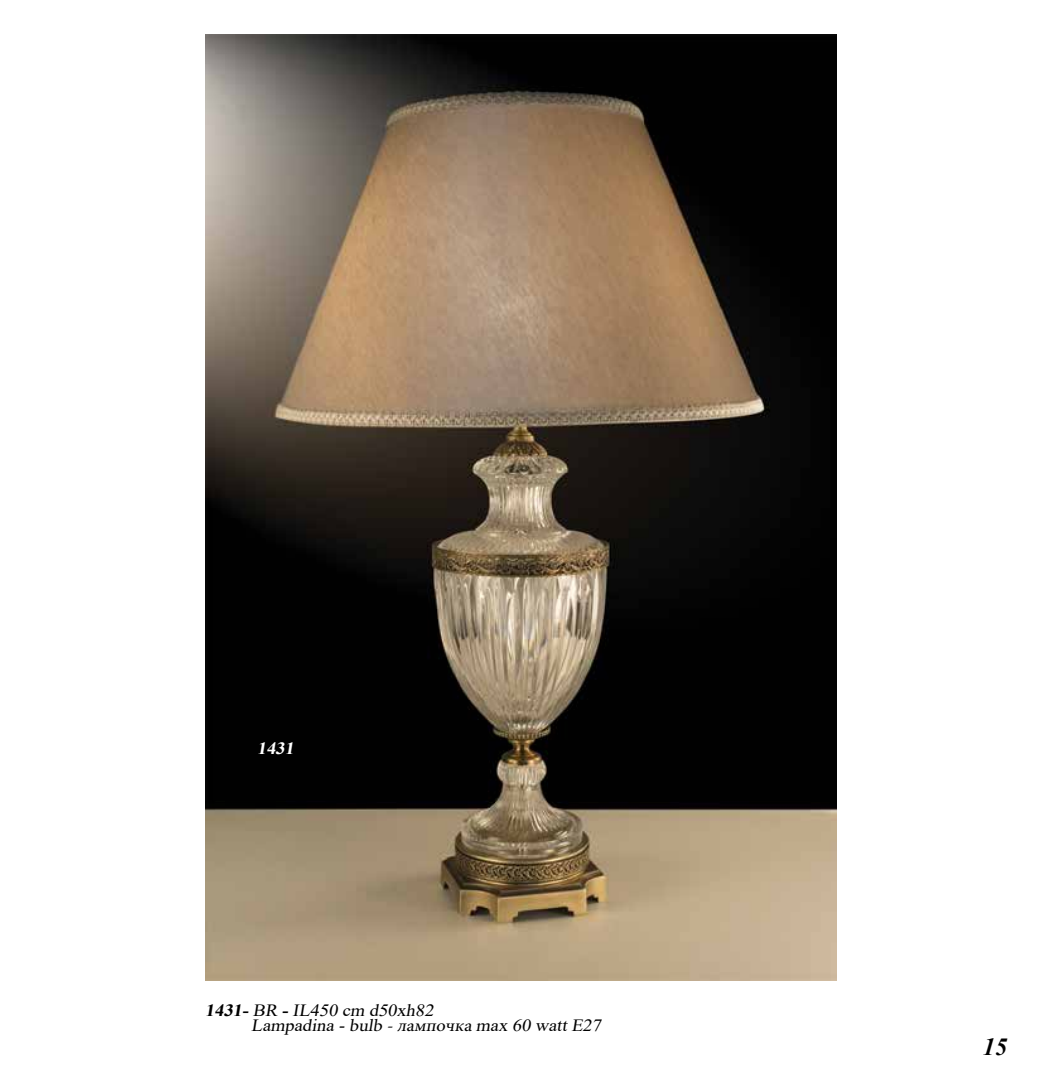
<style>
.page{position:relative;width:1042px;height:1092px;background:#fff}
.page>*{position:absolute;margin:0;border:0;box-sizing:border-box;transform-origin:0 0}
.t1{font:italic 700 24.5px "Times New Roman";color:#000}
.t2{font:italic 17.15px/14.7px "Times New Roman";color:#000;scale:1.07 1}
.t3{font:italic 700 17.15px "Times New Roman";color:#fff;scale:1.07 1}
.s1{font-weight:700}
.s2{font-family:"Minion Pro"}
</style>
<div class="page">
<img style="left:205px;top:35px;width:631px;height:945px">
<p class="t3" style="left:257px;top:735px;width:39px">1431</p>
<p class="t2" style="left:251px;top:1002px;width:332px;text-indent:-46px"><span class="s1">1431-</span>BR <span class="s1">-</span>IL450 cm d50xh82<br>Lampadina -<span class="s2">bulb -лампочка</span> max 60 wattE27</p>
<h1 class="t1" style="left:983px;top:1029px;width:26px">15</h1>
</div>
